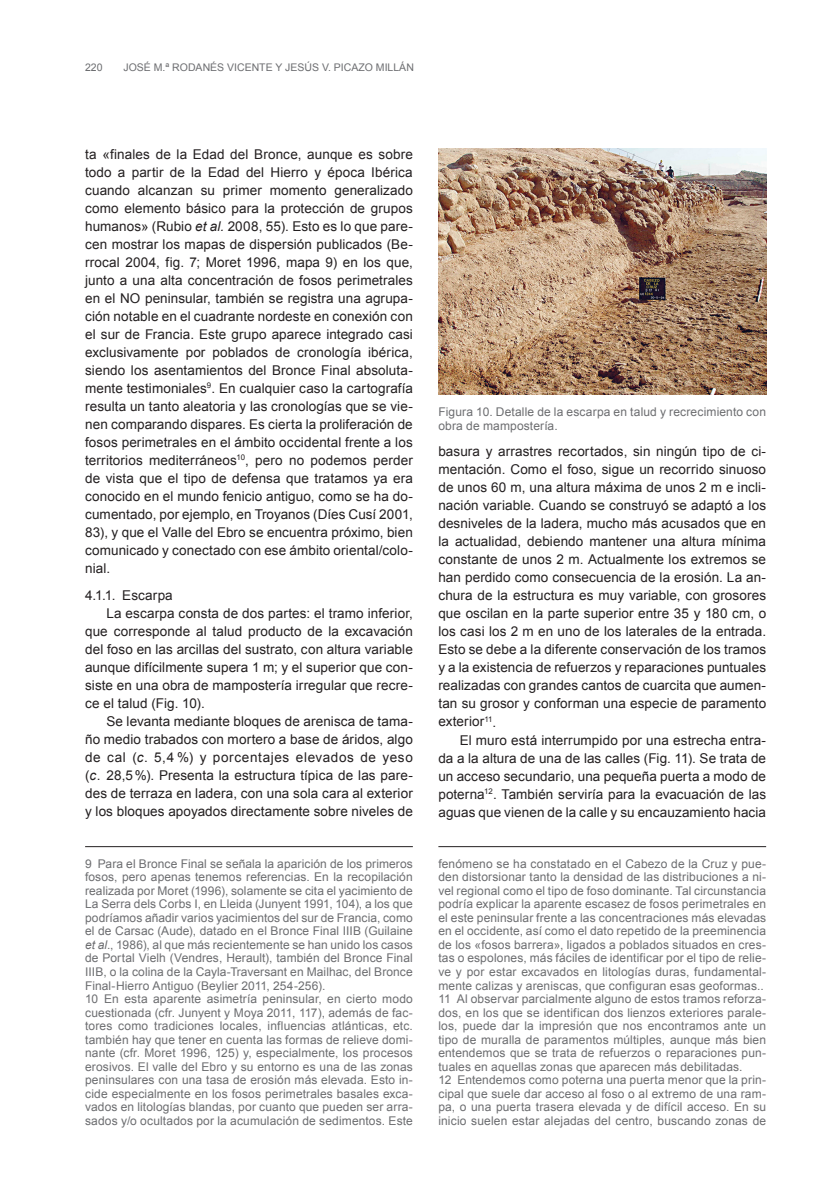
<style>
.page{position:relative;width:830px;height:1191px;background:#fff}
.page>*{position:absolute;margin:0;border:0;box-sizing:border-box;transform-origin:0 0}
.t1{font:13.5px/18px "Arial";letter-spacing:.005em;color:#231f20;text-align:justify}
.t2{font:13.5px "Arial";letter-spacing:.05em;color:#231f20}
.t3{font:12px/13.5px "Arial";letter-spacing:.01em;color:#6c6d70}
.t4{font:10.5px "Arial";color:#6c6d70}
.s1{font-style:italic}
</style>
<div class="page">
<img style="left:438px;top:149px;width:327px;height:245px">
<hr style="left:85px;top:846px;width:327px;height:1px;background:#231f20">
<hr style="left:438px;top:846px;width:327px;height:1px;background:#231f20">
<p class="t4" style="left:85px;top:62px;width:19px">220</p>
<p class="t4" style="left:123px;top:62px;width:292px">JOSÉ M.ª RODANÉS VICENTE Y JESÚS V. PICAZO MILLÁN</p>
<p class="t1" style="left:85px;top:145px;width:329px">ta «finales de la Edad del Bronce, aunque es sobre todo a partir de la Edad del Hierro y época Ibérica cuando alcanzan su primer momento generalizado como elemento básico para la protección de grupos humanos» (Rubio <span class="s1">et al.</span> 2008, 55). Esto es lo que pare&shy;cen mostrar los mapas de dispersión publicados (Be&shy;rrocal 2004, fig. 7; Moret 1996, mapa 9) en los que, junto a una alta concentración de fosos perimetrales en el NO peninsular, también se registra una agrupa&shy;ción notable en el cuadrante nordeste en conexión con el sur de Francia. Este grupo aparece integrado casi exclusivamente por poblados de cronología ibérica, siendo los asentamientos del Bronce Final absoluta&shy;mente testimoniales<sup>9</sup>. En cualquier caso la cartografía resulta un tanto aleatoria y las cronologías que se vie&shy;nen comparando dispares. Es cierta la proliferación de fosos perimetrales en el ámbito occidental frente a los territorios mediterráneos<sup>10</sup>, pero no podemos perder de vista que el tipo de defensa que tratamos ya era conocido en el mundo fenicio antiguo, como se ha do&shy;cumentado, por ejemplo, en Troyanos (Díes Cusí 2001, 83), y que el Valle del Ebro se encuentra próximo, bien comunicado y conectado con ese ámbito oriental/colo&shy;nial.</p>
<p class="t1" style="left:85px;top:586px;width:89px">4.1.1. Escarpa</p>
<p class="t1" style="left:106px;top:604px;width:308px">La escarpa consta de dos partes: el tramo inferior,</p>
<p class="t1" style="left:85px;top:622px;width:329px">que corresponde al talud producto de la excavación</p>
<p class="t1" style="left:85px;top:640px;width:329px">del foso en las arcillas del sustrato, con altura variable</p>
<p class="t1" style="left:85px;top:658px;width:329px">aunque difícilmente supera 1 m; y el superior que con-</p>
<p class="t1" style="left:85px;top:676px;width:329px">siste en una obra de mampostería irregular que recre-</p>
<p class="t1" style="left:85px;top:694px;width:121px">ce el talud (Fig. 10).</p>
<p class="t1" style="left:106px;top:712px;width:308px">Se levanta mediante bloques de arenisca de tama-</p>
<p class="t1" style="left:85px;top:730px;width:329px">ño medio trabados con mortero a base de áridos, algo</p>
<p class="t2" style="left:85px;top:750px;width:329px">de cal (<span class="s1">c</span>. 5,4 %) y porcentajes elevados de yeso</p>
<p class="t1" style="left:85px;top:766px;width:329px">(<span class="s1">c</span>. 28,5%). Presenta la estructura típica de las pare-</p>
<p class="t1" style="left:85px;top:784px;width:329px">des de terraza en ladera, con una sola cara al exterior</p>
<p class="t1" style="left:85px;top:802px;width:329px">y los bloques apoyados directamente sobre niveles de</p>
<p class="t3" style="left:438px;top:404px;width:329px;line-height:14.4px">Figura 10. Detalle de la escarpa en talud y recrecimiento con obra de mampostería.</p>
<p class="t1" style="left:438px;top:443px;width:329px">basura y arrastres recortados, sin ningún tipo de ci&shy;mentación. Como el foso, sigue un recorrido sinuoso de unos 60 m, una altura máxima de unos 2 m e incli&shy;nación variable. Cuando se construyó se adaptó a los desniveles de la ladera, mucho más acusados que en la actualidad, debiendo mantener una altura mínima constante de unos 2 m. Actualmente los extremos se han perdido como consecuencia de la erosión. La an&shy;chura de la estructura es muy variable, con grosores que oscilan en la parte superior entre 35 y 180 cm, o los casi los 2 m en uno de los laterales de la entrada.<br>Esto se debe a la diferente conservación de los tramos y a la existencia de refuerzos y reparaciones puntuales realizadas con grandes cantos de cuarcita que aumen&shy;tan su grosor y conforman una especie de paramento exterior<sup>11</sup>.</p>
<p class="t1" style="left:438px;top:731px;width:329px;text-indent:21px">El muro está interrumpido por una estrecha entra&shy;da a la altura de una de las calles (Fig. 11). Se trata de un acceso secundario, una pequeña puerta a modo de poterna<sup>12</sup>. También serviría para la evacuación de las aguas que vienen de la calle y su encauzamiento hacia</p>
<p class="t3" style="left:85px;top:857px;width:329px">9 Para el Bronce Final se señala la aparición de los primeros fosos, pero apenas tenemos referencias. En la recopilación realizada por Moret (1996), solamente se cita el yacimiento de La Serra dels Corbs I, en Lleida (Junyent 1991, 104), a los que podríamos añadir varios yacimientos del sur de Francia, como el de Carsac (Aude), datado en el Bronce Final IIIB (Guilaine <span class="s1">et al</span>., 1986), al que más recientemente se han unido los casos de Portal Vielh (Vendres, Herault), también del Bronce Final IIIB, o la colina de la Cayla-Traversant en Mailhac, del Bronce Final-Hierro Antiguo (Beylier 2011, 254-256).<br>10 En esta aparente asimetría peninsular, en cierto modo cuestionada (cfr. Junyent y Moya 2011, 117), además de fac&shy;tores como tradiciones locales, influencias atlánticas, etc. también hay que tener en cuenta las formas de relieve domi&shy;nante (cfr. Moret 1996, 125) y, especialmente, los procesos erosivos. El valle del Ebro y su entorno es una de las zonas peninsulares con una tasa de erosión más elevada. Esto in&shy;cide especialmente en los fosos perimetrales basales exca&shy;vados en litologías blandas, por cuanto que pueden ser arra&shy;sados y/o ocultados por la acumulación de sedimentos. Este</p>
<p class="t3" style="left:438px;top:857px;width:329px">fenómeno se ha constatado en el Cabezo de la Cruz y pue&shy;den distorsionar tanto la densidad de las distribuciones a ni&shy;vel regional como el tipo de foso dominante. Tal circunstancia podría explicar la aparente escasez de fosos perimetrales en el este peninsular frente a las concentraciones más elevadas en el occidente, así como el dato repetido de la preeminencia de los «fosos barrera», ligados a poblados situados en cres&shy;tas o espolones, más fáciles de identificar por el tipo de relie&shy;ve y por estar excavados en litologías duras, fundamental&shy;mente calizas y areniscas, que configuran esas geoformas..<br>11 Al observar parcialmente alguno de estos tramos reforza&shy;dos, en los que se identifican dos lienzos exteriores parale&shy;los, puede dar la impresión que nos encontramos ante un tipo de muralla de paramentos múltiples, aunque más bien entendemos que se trata de refuerzos o reparaciones pun&shy;tuales en aquellas zonas que aparecen más debilitadas.<br>12 Entendemos como poterna una puerta menor que la prin&shy;cipal que suele dar acceso al foso o al extremo de una ram&shy;pa, o una puerta trasera elevada y de difícil acceso. En su inicio suelen estar alejadas del centro, buscando zonas de</p>
</div>
